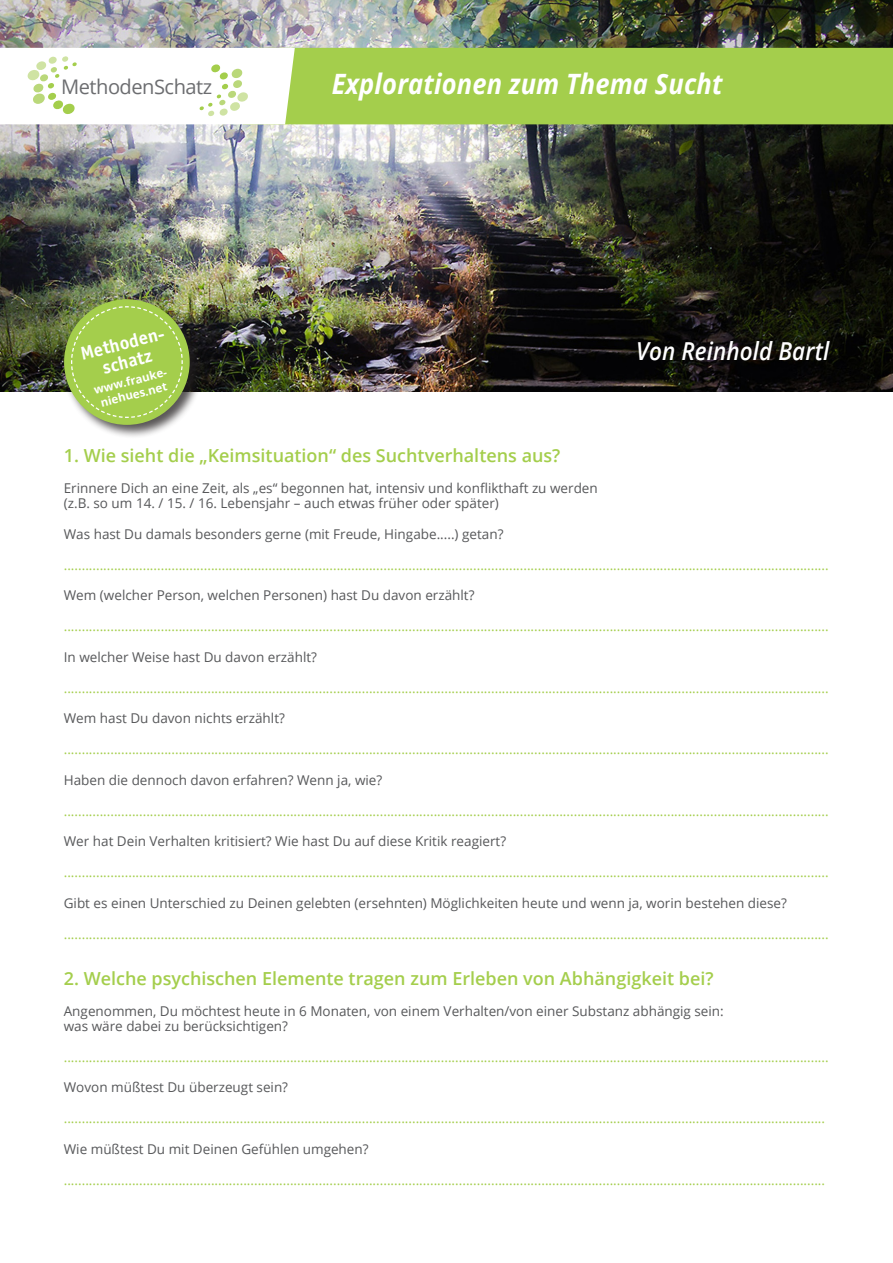
<style>
.page{position:relative;width:893px;height:1263px;background:#fff}
.page>*{position:absolute;margin:0;border:0;box-sizing:border-box;transform-origin:0 0}
.t1{font:italic 700 28.05px "Open Sans";letter-spacing:.005em;color:#fff;scale:.91 1}
.t2{font:italic 600 24.75px "Open Sans";letter-spacing:.005em;color:#fff;scale:.91 1}
.t3{font:20.1px "Open Sans";letter-spacing:-.025em;color:#6c6d70}
.t4{font:700 18.75px "Officina Sans Std";color:#fff}
.t5{font:600 18px "Open Sans";color:#a4ce4c}
.t6{font:13.5px "Open Sans";color:#a4ce4c}
.t7{font:13.5px/15.3px "Open Sans";color:#57585a}
.t8{font:700 11.55px "Open Sans";color:#fff}
</style>
<div class="page">
<img style="left:0;top:0;width:893px;height:391px">
<div style="left:295px;top:48px;width:598px;height:76px;background:#a4ce4c"></div>
<svg style="left:0;top:48px;width:295px;height:76px"></svg>
<div style="left:62px;top:297px;width:142px;height:142px;background:#231f20;opacity:.75"></div>
<div style="left:64px;top:299px;width:126px;height:126px;background:#a4ce4c;border-radius:50%"></div>
<svg style="left:70px;top:305px;width:113px;height:114px"></svg>
<p class="t3" style="left:61px;top:73px;width:153px">MethodenSchatz</p>
<p class="t1" style="left:332px;top:64px;width:431px">Explorationen zum Thema Sucht</p>
<p class="t4" style="left:78px;top:342px;width:90px;rotate:-14deg">Methoden-</p>
<p class="t2" style="left:636px;top:335px;width:214px">Von Reinhold Bartl</p>
<p class="t4" style="left:100px;top:356px;width:52px;rotate:-14deg">schatz</p>
<p class="t8" style="left:92px;top:382px;width:78px;rotate:-14deg">www.frauke-</p>
<p class="t8" style="left:99px;top:395px;width:70px;rotate:-14deg">niehues.net</p>
<p class="t5" style="left:64px;top:443px;width:498px">1. Wie sieht die „Keimsituation“ des Suchtverhaltens aus?</p>
<p class="t7" style="left:64px;top:480px;width:536px">Erinnere Dich an eine Zeit, als „es“ begonnen hat, intensiv und konflikthaft zu werden (z.B. so um 14. / 15. / 16. Lebensjahr – auch etwas früher oder später)</p>
<p class="t7" style="left:64px;top:526px;width:441px">Was hast Du damals besonders gerne (mit Freude, Hingabe.....) getan?</p>
<p class="t6" style="left:64px;top:555px;width:766px">.....................................................................................................................................................................................................................</p>
<p class="t7" style="left:64px;top:587px;width:412px">Wem (welcher Person, welchen Personen) hast Du davon erzählt?</p>
<p class="t6" style="left:64px;top:617px;width:766px">.....................................................................................................................................................................................................................</p>
<p class="t7" style="left:64px;top:649px;width:255px">In welcher Weise hast Du davon erzählt?</p>
<p class="t6" style="left:64px;top:678px;width:766px">.....................................................................................................................................................................................................................</p>
<p class="t7" style="left:64px;top:710px;width:223px">Wem hast Du davon nichts erzählt?</p>
<p class="t6" style="left:64px;top:740px;width:766px">.....................................................................................................................................................................................................................</p>
<p class="t7" style="left:64px;top:772px;width:320px">Haben die dennoch davon erfahren? Wenn ja, wie?</p>
<p class="t6" style="left:64px;top:801px;width:766px">.....................................................................................................................................................................................................................</p>
<p class="t7" style="left:64px;top:833px;width:444px">Wer hat Dein Verhalten kritisiert? Wie hast Du auf diese Kritik reagiert?</p>
<p class="t6" style="left:64px;top:863px;width:766px">.....................................................................................................................................................................................................................</p>
<p class="t7" style="left:64px;top:895px;width:725px">Gibt es einen Unterschied zu Deinen gelebten (ersehnten) Möglichkeiten heute und wenn ja, worin bestehen diese?</p>
<p class="t6" style="left:64px;top:924px;width:766px">.....................................................................................................................................................................................................................</p>
<p class="t5" style="left:64px;top:966px;width:651px">2. Welche psychischen Elemente tragen zum Erleben von Abhängigkeit bei?</p>
<p class="t7" style="left:64px;top:1003px;width:662px">Angenommen, Du möchtest heute in 6 Monaten, von einem Verhalten/von einer Substanz abhängig sein: was wäre dabei zu berücksichtigen?</p>
<p class="t6" style="left:64px;top:1047px;width:766px">.....................................................................................................................................................................................................................</p>
<p class="t7" style="left:64px;top:1079px;width:226px">Wovon müßtest Du überzeugt sein?</p>
<p class="t6" style="left:64px;top:1109px;width:763px">....................................................................................................................................................................................................................</p>
<p class="t7" style="left:64px;top:1141px;width:306px">Wie müßtest Du mit Deinen Gefühlen umgehen?</p>
<p class="t6" style="left:64px;top:1170px;width:763px">....................................................................................................................................................................................................................</p>
</div>
